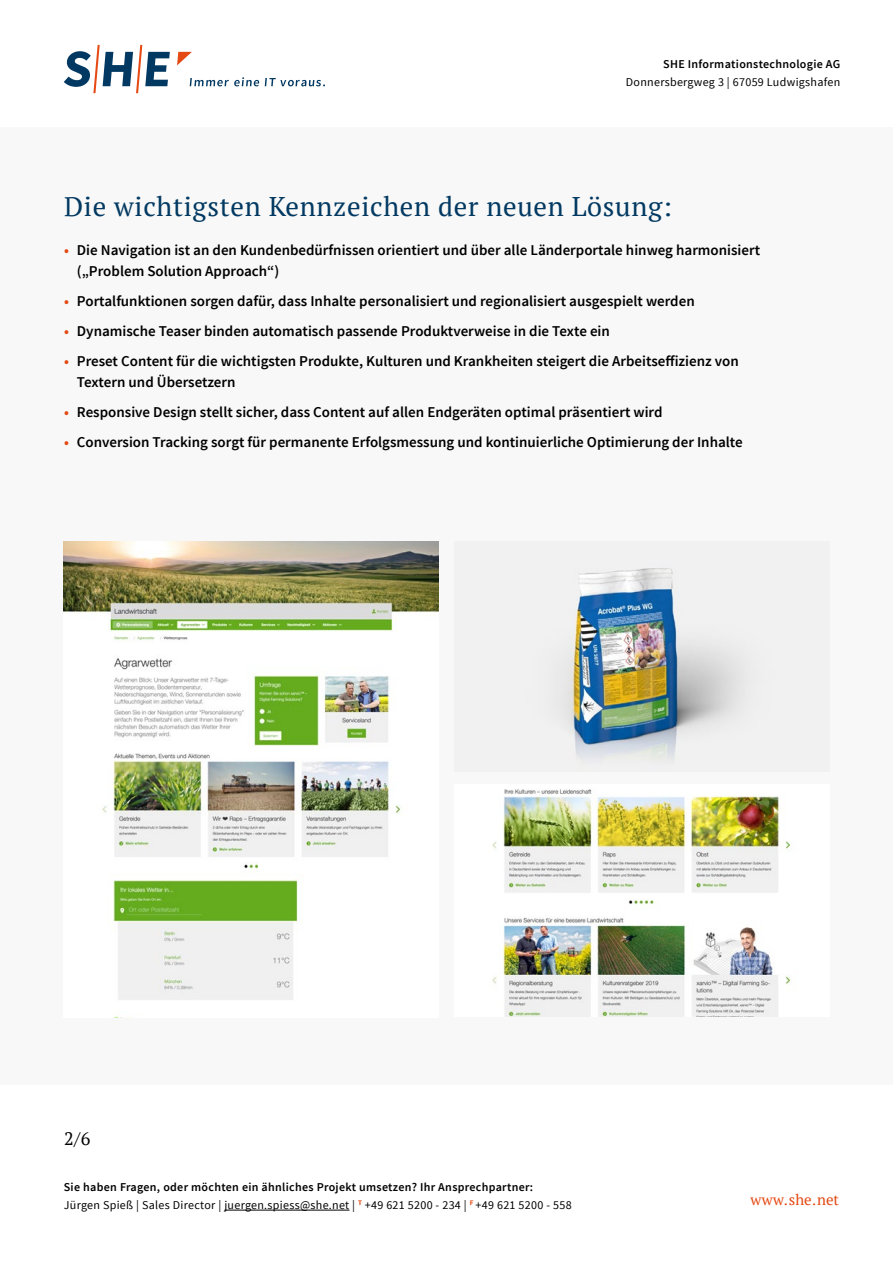
<style>
.page{position:relative;width:893px;height:1263px;background:#fff}
.page>*{position:absolute;margin:0;border:0;box-sizing:border-box;transform-origin:0 0}
.t1{font:27px "PT Serif";letter-spacing:.025em;color:#023962}
.t2{font:18px "PT Serif";color:#000}
.t3{font:600 15px/21px "Source Sans Pro";color:#000}
.t4{font:15px "PT Serif";color:#e54914}
.t5{font:12px/18px "Source Sans Pro";letter-spacing:.025em;color:#000}
.t6{font:600 12px "Source Sans Pro";letter-spacing:.025em;color:#000}
.s1{color:#e54914}
.s2{font-weight:600}
</style>
<div class="page">
<div style="left:0;top:128px;width:893px;height:956px;background:#f7f8f7"></div>
<svg style="left:177px;top:52px;width:15px;height:13px"></svg>
<svg style="left:64px;top:45px;width:106px;height:48px"></svg>
<svg style="left:190px;top:77px;width:69px;height:9px"></svg>
<svg style="left:265px;top:78px;width:60px;height:8px"></svg>
<hr style="left:224px;top:1210px;width:125px;height:1px;background:#000">
<img style="left:492px;top:789px;width:298px;height:227px">
<img style="left:64px;top:541px;width:375px;height:476px">
<img style="left:547px;top:567px;width:211px;height:197px">
<p class="t6" style="left:663px;top:57px;width:179px">SHE Informationstechnologie AG</p>
<p class="t5" style="left:626px;top:74px;width:216px">Donnersbergweg 3 | 67059 Ludwigshafen</p>
<h1 class="t1" style="left:64px;top:189px;width:609px">Die wichtigsten Kennzeichen der neuen Lösung:</h1>
<p class="t3" style="left:77px;top:240px;width:685px;text-indent:-13px"><span class="s1">•</span> Die Navigation ist an den Kundenbedürfnissen orientiert und über alle Länderportale hinweg harmonisiert („Problem Solution Approach“)</p>
<p class="t3" style="left:64px;top:291px;width:632px"><span class="s1">•</span> Portalfunktionen sorgen dafür, dass Inhalte personalisiert und regionalisiert ausgespielt werden</p>
<p class="t3" style="left:64px;top:321px;width:547px"><span class="s1">•</span> Dynamische Teaser binden automatisch passende Produktverweise in die Texte ein</p>
<p class="t3" style="left:77px;top:351px;width:663px;text-indent:-13px"><span class="s1">•</span> Preset Content für die wichtigsten Produkte, Kulturen und Krankheiten steigert die Arbeitseffizienz von<br>Textern und Übersetzern</p>
<p class="t3" style="left:64px;top:402px;width:600px"><span class="s1">•</span> Responsive Design stellt sicher, dass Content auf allen Endgeräten optimal präsentiert wird</p>
<p class="t3" style="left:64px;top:432px;width:680px"><span class="s1">•</span> Conversion Tracking sorgt für permanente Erfolgsmessung und kontinuierliche Optimierung der Inhalte</p>
<p class="t2" style="left:64px;top:1127px;width:28px">2/6</p>
<p class="t5" style="left:64px;top:1178px;width:509px"><span class="s2">Sie haben Fragen, oder möchten ein ähnliches Projekt umsetzen? Ihr Ansprechpartner:<br></span>Jürgen Spieß | Sales Director | juergen.spiess@she.net | <sup>T</sup> +49 621 5200 - 234 | <sup>F</sup> +49 621 5200 - 558</p>
<p class="t4" style="left:750px;top:1190px;width:90px">www.she.net</p>
</div>
